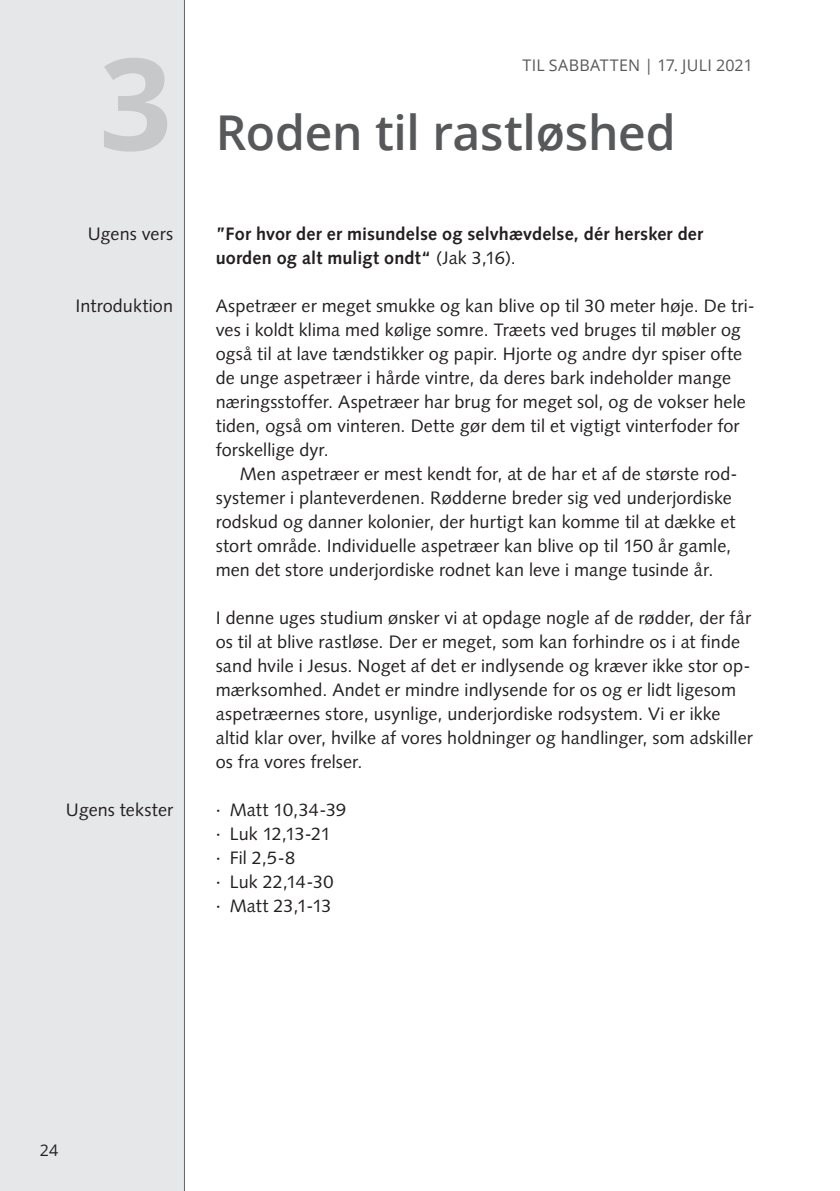
<style>
.page{position:relative;width:840px;height:1191px;background:#fff}
.page>*{position:absolute;margin:0;border:0;box-sizing:border-box;transform-origin:0 0}
.Lektie_nummer{font:700 128px "Open Sans";color:#c7c8ca}
.Overskrift{font:600 48px "Open Sans";letter-spacing:-.005em;color:#57585a}
.Brød{font:18px/24px "Syntax LT Std";letter-spacing:.005em;color:#231f20}
.Brød_m__indryk{font:18px/24px "Syntax LT Std";letter-spacing:.005em;color:#231f20}
.Brød-2{font:700 18px/24px "Syntax LT Std";letter-spacing:.01em;color:#231f20}
.Margin{font:18px "Syntax LT Std";letter-spacing:.005em;color:#231f20}
.dato{font:16px "Open Sans";letter-spacing:.02em;color:#57585a}
.t1{font:16px "Open Sans";color:#231f20}
.s1{font-weight:400}
</style>
<div class="page">
<div style="left:0;top:0;width:184px;height:1191px;background:#e6e7e9"></div>
<hr style="left:184px;top:0;width:1px;height:1191px;background:#636366">
<p class="Lektie_nummer" style="left:99px;top:14px;width:75px">3</p>
<h1 class="Lektie_nummer" style="left:99px;top:14px;width:75px">1</h1>
<p class="Margin" style="left:88px;top:223px;width:87px">Ugens vers</p>
<p class="Margin" style="left:75px;top:295px;width:99px">Introduktion</p>
<p class="Margin" style="left:66px;top:799px;width:109px">Ugens tekster</p>
<p class="dato" style="left:522px;top:54px;width:232px">TIL SABBATTEN | 17. JULI 2021</p>
<p class="Overskrift" style="left:215px;top:100px;width:461px">Roden til rastløshed</p>
<p class="Brød-2" style="left:215px;top:222px;width:488px">”For hvor der er misundelse og selvhævdelse, dér hersker der uorden og alt muligt ondt“ <span class="s1">(Jak 3,16).</span></p>
<p class="Brød" style="left:215px;top:294px;width:540px">Aspetræer er meget smukke og kan blive op til 30 meter høje. De tri&shy;ves i koldt klima med kølige somre. Træets ved bruges til møbler og også til at lave tændstikker og papir. Hjorte og andre dyr spiser ofte de unge aspetræer i hårde vintre, da deres bark indeholder mange næringsstoffer. Aspetræer har brug for meget sol, og de vokser hele tiden, også om vinteren. Dette gør dem til et vigtigt vinterfoder for forskellige dyr.</p>
<p class="Brød_m__indryk" style="left:215px;top:462px;width:523px;text-indent:24px">Men aspetræer er mest kendt for, at de har et af de største rod&shy;systemer i planteverdenen. Rødderne breder sig ved underjordiske rodskud og danner kolonier, der hurtigt kan komme til at dække et stort område. Individuelle aspetræer kan blive op til 150 år gamle, men det store underjordiske rodnet kan leve i mange tusinde år.</p>
<p class="Brød" style="left:215px;top:606px;width:538px">I denne uges studium ønsker vi at opdage nogle af de rødder, der får os til at blive rastløse. Der er meget, som kan forhindre os i at finde sand hvile i Jesus. Noget af det er indlysende og kræver ikke stor op&shy;mærksomhed. Andet er mindre indlysende for os og er lidt ligesom aspetræernes store, usynlige, underjordiske rodsystem. Vi er ikke altid klar over, hvilke af vores holdninger og handlinger, som adskiller os fra vores frelser.</p>
<p class="Brød" style="left:215px;top:798px;width:132px">· Matt 10,34-39</p>
<p class="Brød" style="left:215px;top:822px;width:117px">· Luk 12,13-21</p>
<p class="Brød" style="left:215px;top:846px;width:81px">· Fil 2,5-8</p>
<p class="Brød" style="left:215px;top:870px;width:119px">· Luk 22,14-30</p>
<p class="Brød" style="left:215px;top:894px;width:117px">· Matt 23,1-13</p>
<p class="t1" style="left:40px;top:1138px;width:20px">24</p>
</div>
